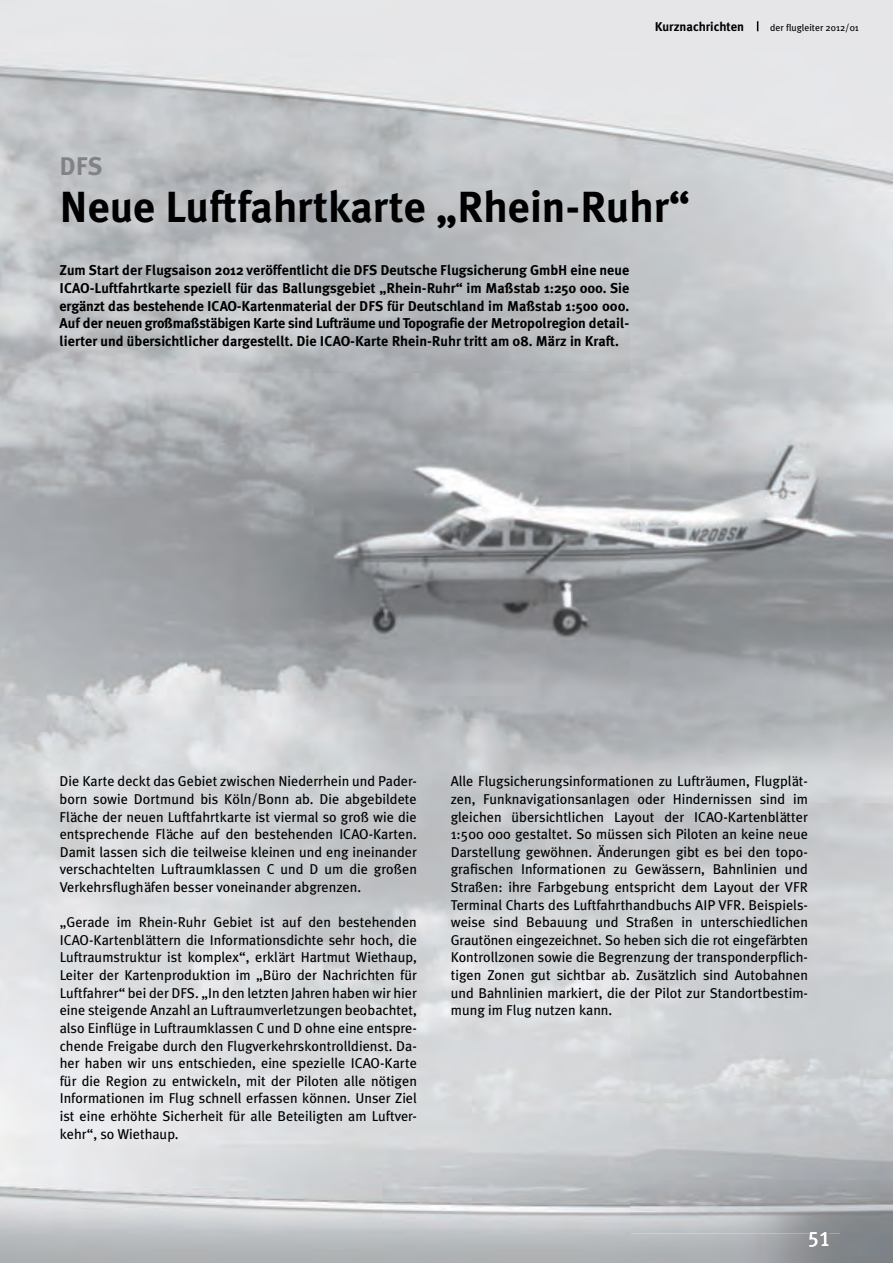
<style>
.page{position:relative;width:893px;height:1263px;background:#fff}
.page>*{position:absolute;margin:0;border:0;box-sizing:border-box;transform-origin:0 0}
.t1{font:700 43.5px "Meta Plus";color:#000}
.t2{font:700 25.5px "Meta Plus";color:#808285}
.t3{font:21px "Meta Plus Book Caps";color:#fff}
.t4{font:14.25px/17.5px "Meta Plus";color:#000;text-align:justify}
.t5{font:700 14.25px/17.5px "Meta Plus";color:#000;text-align:justify}
.t6{font:700 12.75px "Meta Plus";color:#000}
.t7{font:9.75px "Meta Plus";color:#000}
</style>
<div class="page">
<img style="left:0;top:0;width:893px;height:1233px">
<p class="t6" style="left:655px;top:19px;width:91px">Kurznachrichten</p>
<p class="t7" style="left:770px;top:22px;width:90px">der flugleiter 2012/01</p>
<h2 class="t2" style="left:60px;top:152px;width:45px">DFS</h2>
<h1 class="t1" style="left:60px;top:181px;width:632px">Neue Luftfahrtkarte „Rhein-Ruhr“</h1>
<p class="t5" style="left:60px;top:262px;width:571px">Zum Start der Flugsaison 2012 veröffentlicht die DFS Deutsche Flugsicherung GmbH eine neue ICAO-Luftfahrtkarte speziell für das Ballungsgebiet „Rhein-Ruhr“ im Maßstab 1:250 000. Sie ergänzt das bestehende ICAO-Kartenmaterial der DFS für Deutschland im Maßstab 1:500 000.<br>Auf der neuen großmaßstäbigen Karte sind Lufträume und Topografie der Metropolregion detail&shy;lierter und übersichtlicher dargestellt. Die ICAO-Karte Rhein-Ruhr tritt am 08. März in Kraft.</p>
<p class="t4" style="left:60px;top:772px;width:359px">Die Karte deckt das Gebiet zwischen Niederrhein und Pader&shy;born sowie Dortmund bis Köln/Bonn ab. Die abgebildete Fläche der neuen Luftfahrtkarte ist viermal so groß wie die entsprechende Fläche auf den bestehenden ICAO-Karten.<br>Damit lassen sich die teilweise kleinen und eng ineinander verschachtelten Luftraumklassen C und D um die großen Verkehrsflughäfen besser voneinander abgrenzen.</p>
<p class="t4" style="left:60px;top:913px;width:359px">„Gerade im Rhein-Ruhr Gebiet ist auf den bestehenden ICAO-Kartenblättern die Informationsdichte sehr hoch, die Luftraumstruktur ist komplex“, erklärt Hartmut Wiethaup, Leiter der Kartenproduktion im „Büro der Nachrichten für Luftfahrer“ bei der DFS. „In den letzten Jahren haben wir hier eine steigende Anzahl an Luftraumverletzungen beobachtet, also Einflüge in Luftraumklassen C und D ohne eine entspre&shy;chende Freigabe durch den Flugverkehrskontrolldienst. Da&shy;her haben wir uns entschieden, eine spezielle ICAO-Karte für die Region zu entwickeln, mit der Piloten alle nötigen Informationen im Flug schnell erfassen können. Unser Ziel ist eine erhöhte Sicherheit für alle Beteiligten am Luftver&shy;kehr“, so Wiethaup.</p>
<p class="t4" style="left:451px;top:772px;width:359px">Alle Flugsicherungsinformationen zu Lufträumen, Flugplät&shy;zen, Funknavigationsanlagen oder Hindernissen sind im gleichen übersichtlichen Layout der ICAO-Kartenblätter 1:500 000 gestaltet. So müssen sich Piloten an keine neue Darstellung gewöhnen. Änderungen gibt es bei den topo&shy;grafischen Informationen zu Gewässern, Bahnlinien und Straßen: ihre Farbgebung entspricht dem Layout der VFR Terminal Charts des Luftfahrthandbuchs AIP VFR. Beispiels&shy;weise sind Bebauung und Straßen in unterschiedlichen Grautönen eingezeichnet. So heben sich die rot eingefärbten Kontrollzonen sowie die Begrenzung der transponderpflich&shy;tigen Zonen gut sichtbar ab. Zusätzlich sind Autobahnen und Bahnlinien markiert, die der Pilot zur Standortbestim&shy;mung im Flug nutzen kann.</p>
<h3 class="t3" style="left:808px;top:1226px;width:24px">51</h3>
</div>
